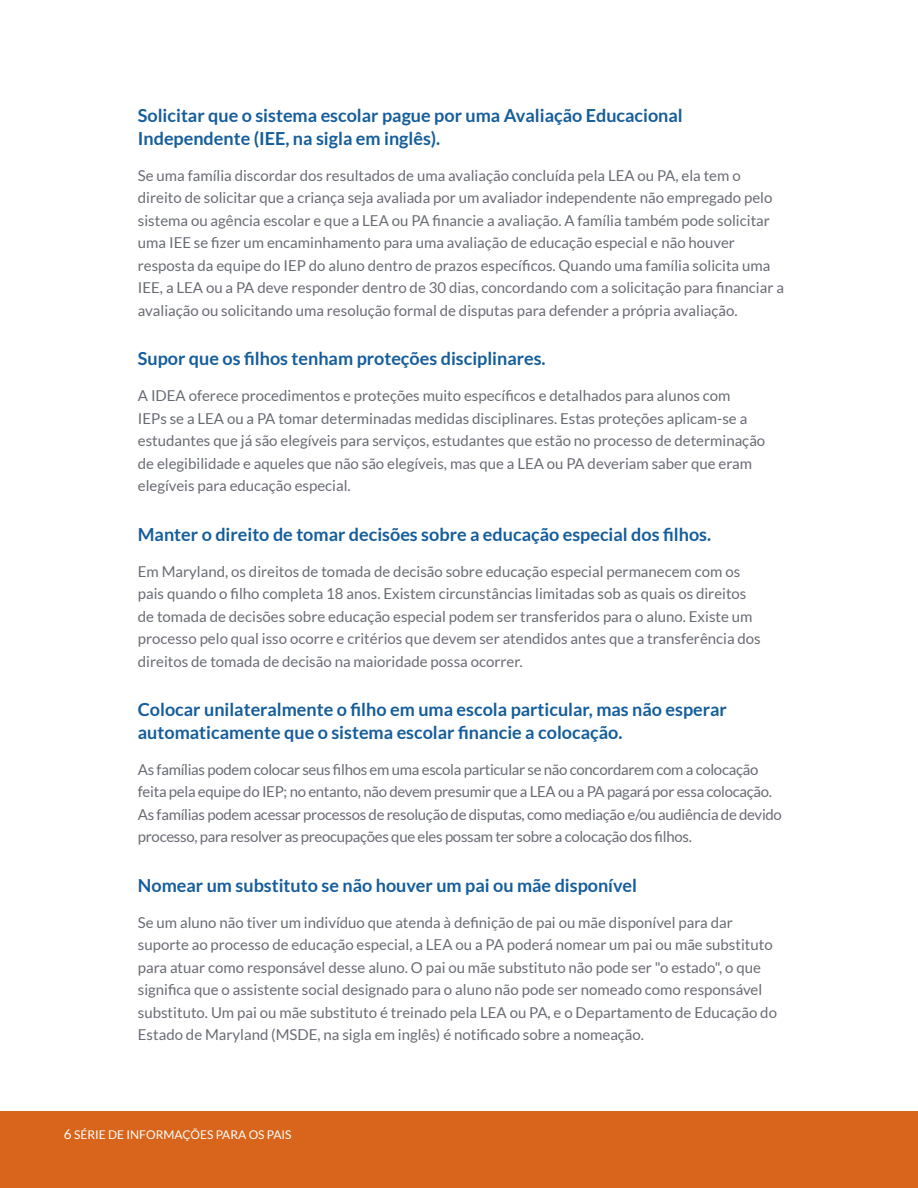
<style>
.page{position:relative;width:918px;height:1188px;background:#fff}
.page>*{position:absolute;margin:0;border:0;box-sizing:border-box;transform-origin:0 0}
.t1{font:700 18px/22.5px "Lato";color:#155d9b}
.Body_Text_Main{font:15px/22.5px "Lato";color:#696c74}
.Body_Text_Main-2{font:15px/22.5px "Lato";letter-spacing:-.02em;color:#696c74}
.Folio_left{font:12px "Lato";color:#fff}
.s1{font-size:13.5px}
</style>
<div class="page">
<div style="left:0;top:1112px;width:918px;height:76px;background:#d8651b"></div>
<h3 class="t1" style="left:138px;top:104px;width:546px">Solicitar que o sistema escolar pague por uma Avaliação Educacional<br>Independente (IEE, na sigla em inglês).</h3>
<p class="Body_Text_Main" style="left:138px;top:164px;width:648px">Se uma família discordar dos resultados de uma avaliação concluída pela LEA ou PA, ela tem o direito de solicitar que a criança seja avaliada por um avaliador independente não empregado pelo sistema ou agência escolar e que a LEA ou PA financie a avaliação. A família também pode solicitar uma IEE se fizer um encaminhamento para uma avaliação de educação especial e não houver resposta da equipe do IEP do aluno dentro de prazos específicos. Quando uma família solicita uma IEE, a LEA ou a PA deve responder dentro de 30 dias, concordando com a solicitação para financiar a avaliação ou solicitando uma resolução formal de disputas para defender a própria avaliação.</p>
<h3 class="t1" style="left:138px;top:347px;width:409px">Supor que os filhos tenham proteções disciplinares.</h3>
<p class="Body_Text_Main" style="left:138px;top:385px;width:629px">A IDEA oferece procedimentos e proteções muito específicos e detalhados para alunos com<br>IEPs se a LEA ou a PA tomar determinadas medidas disciplinares. Estas proteções aplicam-se a estudantes que já são elegíveis para serviços, estudantes que estão no processo de determinação de elegibilidade e aqueles que não são elegíveis, mas que a LEA ou PA deveriam saber que eram elegíveis para educação especial.</p>
<h3 class="t1" style="left:138px;top:523px;width:575px">Manter o direito de tomar decisões sobre a educação especial dos filhos.</h3>
<p class="Body_Text_Main" style="left:138px;top:560px;width:624px">Em Maryland, os direitos de tomada de decisão sobre educação especial permanecem com os pais quando o filho completa 18 anos. Existem circunstâncias limitadas sob as quais os direitos de tomada de decisões sobre educação especial podem ser transferidos para o aluno. Existe um processo pelo qual isso ocorre e critérios que devem ser atendidos antes que a transferência dos direitos de tomada de decisão na maioridade possa ocorrer.</p>
<h3 class="t1" style="left:138px;top:698px;width:590px">Colocar unilateralmente o filho em uma escola particular, mas não esperar automaticamente que o sistema escolar financie a colocação.</h3>
<p class="Body_Text_Main-2" style="left:138px;top:758px;width:646px">As famílias podem colocar seus filhos em uma escola particular se não concordarem com a colocação feita pela equipe do IEP; no entanto, não devem presumir que a LEA ou a PA pagará por essa colocação.<br>As famílias podem acessar processos de resolução de disputas, como mediação e/ou audiência de devido processo, para resolver as preocupações que eles possam ter sobre a colocação dos filhos.</p>
<h3 class="t1" style="left:138px;top:874px;width:501px">Nomear um substituto se não houver um pai ou mãe disponível</h3>
<p class="Body_Text_Main" style="left:138px;top:911px;width:641px">Se um aluno não tiver um indivíduo que atenda à definição de pai ou mãe disponível para dar suporte ao processo de educação especial, a LEA ou a PA poderá nomear um pai ou mãe substituto para atuar como responsável desse aluno. O pai ou mãe substituto não pode ser "o estado", o que significa que o assistente social designado para o aluno não pode ser nomeado como responsável substituto. Um pai ou mãe substituto é treinado pela LEA ou PA, e o Departamento de Educação do Estado de Maryland (MSDE, na sigla em inglês) é notificado sobre a nomeação.</p>
<p class="Folio_left" style="left:64px;top:1128px;width:229px"><span class="s1">6</span> SÉRIE DE INFORMAÇÕES PARA OS PAIS</p>
</div>
